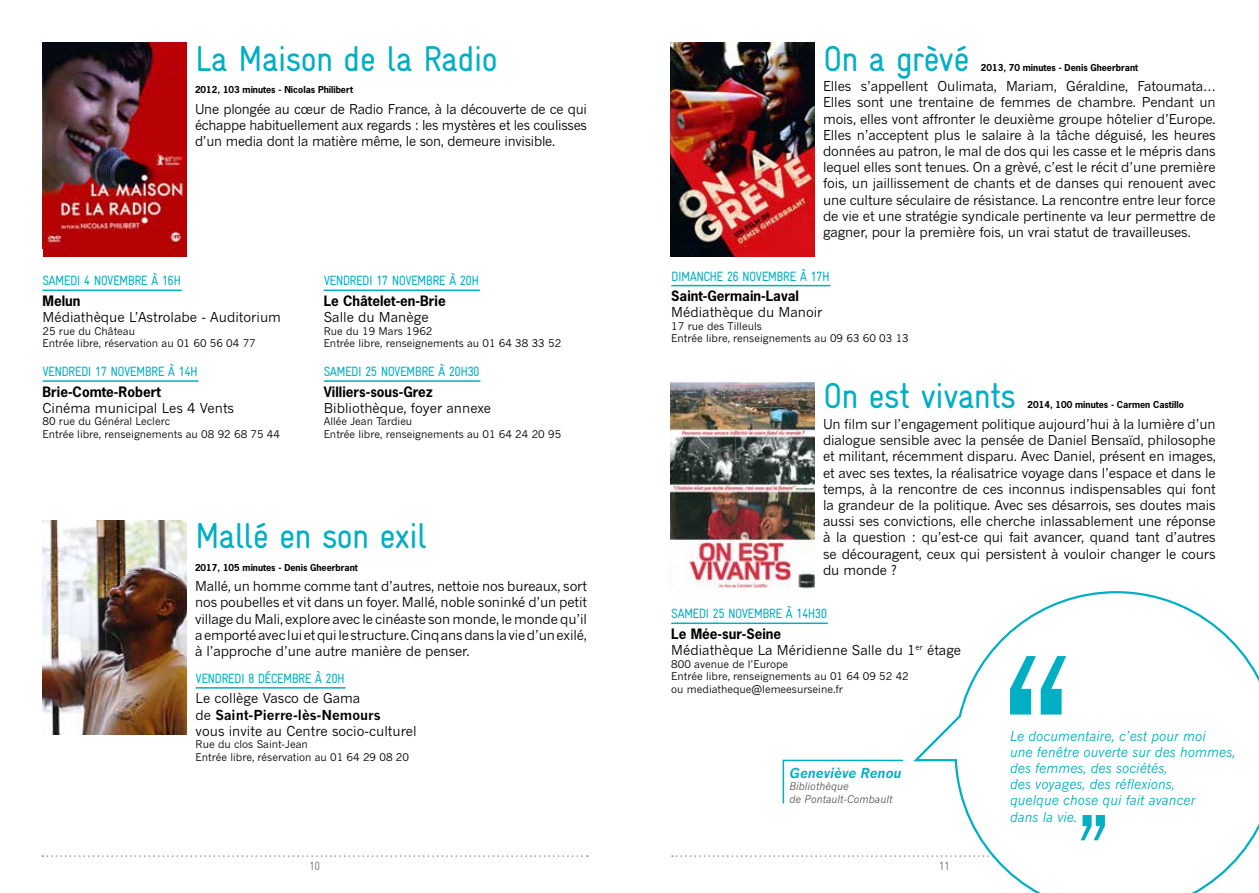
<style>
.page{position:relative;width:1259px;height:893px;background:#fff}
.page>*{position:absolute;margin:0;border:0;box-sizing:border-box;transform-origin:0 0}
.t1{font:36px "Gravur Condensed";letter-spacing:-.03em;color:#00afc3}
.t2{font:13.5px/16.2px "News Gothic";letter-spacing:-.01em;color:#000;text-align:justify}
.t3{font:13.5px "Gravur Condensed";letter-spacing:-.05em;color:#00afc3}
.t4{font:italic 13.5px/16.2px "News Gothic";color:#00afc3}
.t5{font:700 13.5px "News Gothic";color:#000}
.t6{font:italic 700 13.5px "News Gothic";color:#00afc3}
.t7{font:12px "Gravur Condensed";color:#878787}
.t8{font:10.5px/12.6px "News Gothic";color:#000}
.t9{font:italic 10.5px/12.6px "News Gothic";color:#575756}
.t10{font:700 9px "News Gothic";color:#000}
.s1{font-weight:700}
</style>
<div class="page">
<svg style="left:43px;top:855px;width:545px;height:2px"></svg>
<svg style="left:672px;top:855px;width:238px;height:2px"></svg>
<div style="left:43px;top:43px;width:143px;height:214px;background:#b50205"></div>
<img style="left:43px;top:43px;width:143px;height:206px">
<img style="left:43px;top:520px;width:143px;height:214px">
<img style="left:670px;top:43px;width:144px;height:214px">
<img style="left:670px;top:380px;width:144px;height:209px">
<hr style="left:43px;top:290px;width:139px;height:1px;background:#00afc3">
<hr style="left:43px;top:380px;width:155px;height:2px;background:#00afc3">
<hr style="left:324px;top:290px;width:156px;height:1px;background:#00afc3">
<hr style="left:324px;top:380px;width:156px;height:2px;background:#00afc3">
<hr style="left:196px;top:687px;width:150px;height:2px;background:#00afc3">
<hr style="left:671px;top:285px;width:159px;height:1px;background:#00afc3">
<hr style="left:671px;top:623px;width:157px;height:1px;background:#00afc3">
<svg style="left:913px;top:591px;width:346px;height:302px"></svg>
<svg style="left:1010px;top:656px;width:56px;height:58px"></svg>
<svg style="left:1080px;top:815px;width:25px;height:25px"></svg>
<svg style="left:782px;top:759px;width:122px;height:45px"></svg>
<h1 class="t1" style="left:195px;top:38px;width:304px">La Maison de la Radio</h1>
<p class="t10" style="left:195px;top:84px;width:159px">2012, 103 minutes - Nicolas Philibert</p>
<p class="t2" style="left:195px;top:100px;width:393px">Une plongée au cœur de Radio France, à la découverte de ce qui échappe habituellement aux regards : les mystères et les coulisses d’un media dont la matière même, le son, demeure invisible.</p>
<p class="t3" style="left:43px;top:273px;width:140px">SAMEDI 4 NOVEMBRE À 16H</p>
<p class="t5" style="left:43px;top:292px;width:39px">Melun</p>
<p class="t2" style="left:43px;top:309px;width:240px">Médiathèque L’Astrolabe - Auditorium</p>
<p class="t8" style="left:43px;top:324px;width:215px">25 rue du Château<br>Entrée libre, réservation au 01 60 56 04 77</p>
<p class="t3" style="left:43px;top:364px;width:157px">VENDREDI 17 NOVEMBRE À 14H</p>
<p class="t5" style="left:43px;top:382px;width:120px">Brie-Comte-Robert</p>
<p class="t2" style="left:43px;top:399px;width:193px">Cinéma municipal Les 4 Vents</p>
<p class="t8" style="left:43px;top:415px;width:239px">80 rue du Général Leclerc<br>Entrée libre, renseignements au 08 92 68 75 44</p>
<p class="t3" style="left:324px;top:273px;width:157px">VENDREDI 17 NOVEMBRE À 20H</p>
<p class="t5" style="left:324px;top:292px;width:123px">Le Châtelet-en-Brie</p>
<p class="t2" style="left:324px;top:309px;width:106px">Salle du Manège</p>
<p class="t8" style="left:324px;top:324px;width:239px">Rue du 19 Mars 1962<br>Entrée libre, renseignements au 01 64 38 33 52</p>
<p class="t3" style="left:324px;top:364px;width:157px">SAMEDI 25 NOVEMBRE À 20H30</p>
<p class="t5" style="left:324px;top:382px;width:111px">Villiers-sous-Grez</p>
<p class="t2" style="left:324px;top:399px;width:169px">Bibliothèque, foyer annexe</p>
<p class="t8" style="left:324px;top:415px;width:239px">Allée Jean Tardieu<br>Entrée libre, renseignements au 01 64 24 20 95</p>
<h1 class="t1" style="left:195px;top:516px;width:234px">Mallé en son exil</h1>
<p class="t10" style="left:195px;top:561px;width:164px">2017, 105 minutes - Denis Gheerbrant</p>
<p class="t2" style="left:195px;top:578px;width:393px">Mallé, un homme comme tant d’autres, nettoie nos bureaux, sort nos poubelles et vit dans un foyer. Mallé, noble soninké d’un petit village du Mali, explore avec le cinéaste son monde, le monde qu’il a emporté avec lui et qui le structure. Cinq ans dans la vie d’un exilé, à l’approche d’une autre manière de penser.</p>
<p class="t3" style="left:196px;top:671px;width:151px">VENDREDI 8 DÉCEMBRE À 20H</p>
<p class="t2" style="left:196px;top:690px;width:222px;text-align:left">Le collège Vasco de Gama<br>de <span class="s1">Saint-Pierre-lès-Nemours<br></span>vous invite au Centre socio-culturel</p>
<p class="t8" style="left:196px;top:738px;width:215px">Rue du clos Saint-Jean<br>Entrée libre, réservation au 01 64 29 08 20</p>
<h1 class="t1" style="left:823px;top:38px;width:148px">On a grèvé</h1>
<p class="t10" style="left:981px;top:61px;width:159px">2013, 70 minutes - Denis Gheerbrant</p>
<p class="t2" style="left:823px;top:78px;width:394px">Elles s’appellent Oulimata, Mariam, Géraldine, Fatoumata… Elles sont une trentaine de femmes de chambre. Pendant un mois, elles vont affronter le deuxième groupe hôtelier d’Europe.<br>Elles n’acceptent plus le salaire à la tâche déguisé, les heures données au patron, le mal de dos qui les casse et le mépris dans lequel elles sont tenues. On a grèvé, c’est le récit d’une première fois, un jaillissement de chants et de danses qui renouent avec une culture séculaire de résistance. La rencontre entre leur force de vie et une stratégie syndicale pertinente va leur permettre de gagner, pour la première fois, un vrai statut de travailleuses.</p>
<p class="t3" style="left:671px;top:268px;width:160px">DIMANCHE 26 NOVEMBRE À 17H</p>
<p class="t5" style="left:671px;top:287px;width:129px">Saint-Germain-Laval</p>
<p class="t2" style="left:671px;top:304px;width:153px">Médiathèque du Manoir</p>
<p class="t8" style="left:671px;top:320px;width:239px">17 rue des Tilleuls<br>Entrée libre, renseignements au 09 63 60 03 13</p>
<h1 class="t1" style="left:823px;top:376px;width:195px">On est vivants</h1>
<p class="t10" style="left:1027px;top:399px;width:158px">2014, 100 minutes - Carmen Castillo</p>
<p class="t2" style="left:823px;top:416px;width:394px">Un film sur l’engagement politique aujourd’hui à la lumière d’un dialogue sensible avec la pensée de Daniel Bensaïd, philosophe et militant, récemment disparu. Avec Daniel, présent en images, et avec ses textes, la réalisatrice voyage dans l’espace et dans le temps, à la rencontre de ces inconnus indispensables qui font la grandeur de la politique. Avec ses désarrois, ses doutes mais aussi ses convictions, elle cherche inlassablement une réponse à la question : qu’est-ce qui fait avancer, quand tant d’autres se découragent, ceux qui persistent à vouloir changer le cours du monde ?</p>
<p class="t3" style="left:671px;top:606px;width:157px">SAMEDI 25 NOVEMBRE À 14H30</p>
<p class="t2" style="left:671px;top:625px;width:291px"><span class="s1">Le Mée-sur-Seine<br></span>Médiathèque La Méridienne Salle du 1<sup>er</sup> étage</p>
<p class="t8" style="left:671px;top:657px;width:239px">800 avenue de l’Europe<br>Entrée libre, renseignements au 01 64 09 52 42 ou mediatheque@lemeesurseine.fr</p>
<p class="t6" style="left:789px;top:764px;width:114px">Geneviève Renou</p>
<p class="t9" style="left:789px;top:780px;width:104px">Bibliothèque<br>de Pontault-Combault</p>
<p class="t4" style="left:1010px;top:727px;width:227px">Le documentaire, c’est pour moi<br>une fenêtre ouverte sur des hommes, des femmes, des sociétés,<br>des voyages, des réflexions,<br>quelque chose qui fait avancer<br>dans la vie.</p>
<p class="t7" style="left:309px;top:859px;width:13px">10</p>
<p class="t7" style="left:938px;top:859px;width:13px">11</p>
</div>
